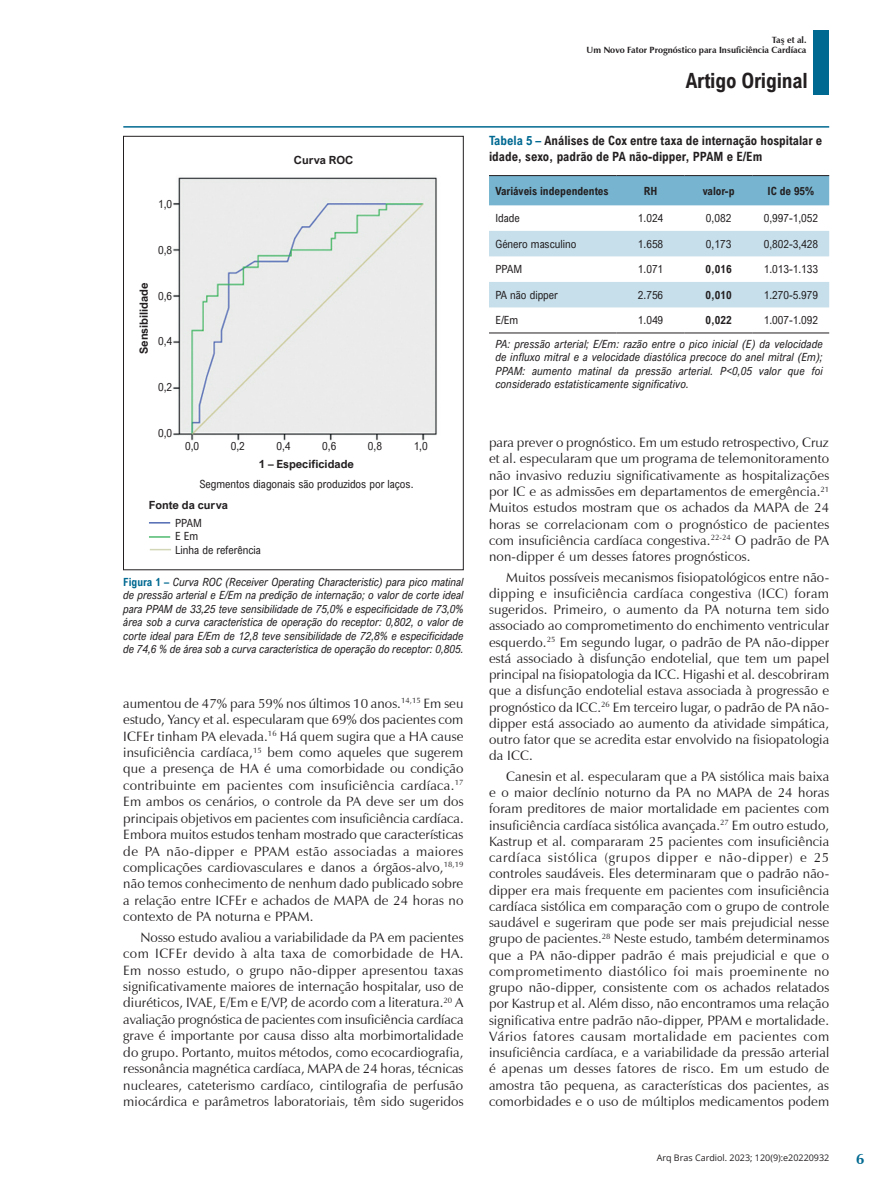
<style>
.page{position:relative;width:893px;height:1191px;background:#fff}
.page>*{position:absolute;margin:0;border:0;box-sizing:border-box;transform-origin:0 0}
.t1{font:700 21px "Arial Nova Cond";letter-spacing:-.01em;color:#231f20}
.t2{font:700 15px "Zapf Humanist 601 BT";color:#006991}
._01-TEXTO_BASICO{font:13.5px/16.2px "Zapf Humanist 601 BT";letter-spacing:.01em;color:#231f20;text-align:justify}
._01_TÍTULO_TABELA{font:700 12.75px/15.3px "Arial Nova Cond";color:#231f20}
._05_LEGENDA_TABELA{font:italic 11.25px/13.5px "Arial Nova Cond";letter-spacing:.005em;color:#231f20;text-align:justify}
._02_TEXTO_TABELA_BASICA{font:11.25px "Arial Nova Cond";color:#231f20}
._05_LEGENDA_TABELA-2{font:11.25px "Arial Nova Cond";color:#231f20}
._04_DESTAQUE_TABELA{font:700 11.25px "Arial Nova Cond";color:#231f20}
._05_LEGENDA_TABELA-3{font:700 11.25px "Arial Nova";color:#231f20}
.t3{font:700 9px/10.8px "Zapf Humanist 601 BT";color:#231f20;text-align:right}
.t4{font:9px "Open Sans";color:#231f20}
.s1{font-weight:700;font-style:normal;color:#006991}
.s2{color:#006991}
</style>
<div class="page">
<hr style="left:123px;top:126px;width:706px;height:2px;background:#006991">
<div style="left:813px;top:30px;width:16px;height:64px;background:#006991"></div>
<div style="left:489px;top:176px;width:340px;height:29px;background:#76b4cf"></div>
<svg style="left:489px;top:231px;width:340px;height:76px"></svg>
<hr style="left:489px;top:175px;width:128px;height:1px;background:#231f20">
<hr style="left:617px;top:175px;width:68px;height:1px;background:#231f20">
<hr style="left:685px;top:175px;width:68px;height:1px;background:#231f20">
<hr style="left:753px;top:175px;width:76px;height:1px;background:#231f20">
<hr style="left:489px;top:332px;width:128px;height:1px;background:#231f20">
<hr style="left:617px;top:332px;width:68px;height:1px;background:#231f20">
<hr style="left:685px;top:332px;width:68px;height:1px;background:#231f20">
<hr style="left:753px;top:332px;width:76px;height:1px;background:#231f20">
<div style="left:123px;top:136px;width:340px;height:434px;border:1px solid #231f20"></div>
<img style="left:172px;top:177px;width:265px;height:264px">
<svg style="left:149px;top:522px;width:21px;height:1px"></svg>
<hr style="left:149px;top:536px;width:21px;height:2px;background:#4fba6f">
<svg style="left:150px;top:549px;width:21px;height:1px"></svg>
<p class="_05_LEGENDA_TABELA-2" style="left:158px;top:197px;width:16px">1,0</p>
<p class="_05_LEGENDA_TABELA-3" style="left:294px;top:154px;width:61px">Curva ROC</p>
<p class="_05_LEGENDA_TABELA-2" style="left:158px;top:243px;width:16px">0,8</p>
<p class="_05_LEGENDA_TABELA-3" style="left:137px;top:354px;width:73px;rotate:-90deg">Sensibilidade</p>
<p class="_05_LEGENDA_TABELA-2" style="left:158px;top:289px;width:16px">0,6</p>
<p class="_05_LEGENDA_TABELA-2" style="left:158px;top:334px;width:16px">0,4</p>
<p class="_05_LEGENDA_TABELA-2" style="left:158px;top:380px;width:16px">0,2</p>
<p class="_05_LEGENDA_TABELA-2" style="left:158px;top:426px;width:16px">0,0</p>
<p class="_05_LEGENDA_TABELA-2" style="left:185px;top:439px;width:16px">0,0</p>
<p class="_05_LEGENDA_TABELA-2" style="left:231px;top:439px;width:16px">0,2</p>
<p class="_05_LEGENDA_TABELA-2" style="left:277px;top:439px;width:16px">0,4</p>
<p class="_05_LEGENDA_TABELA-2" style="left:322px;top:439px;width:16px">0,6</p>
<p class="_05_LEGENDA_TABELA-2" style="left:368px;top:439px;width:16px">0,8</p>
<p class="_05_LEGENDA_TABELA-2" style="left:414px;top:439px;width:16px">1,0</p>
<p class="_05_LEGENDA_TABELA-3" style="left:259px;top:457px;width:97px">1 – Especificidade</p>
<p class="_05_LEGENDA_TABELA-2" style="left:199px;top:477px;width:216px">Segmentos diagonais são produzidos por laços.</p>
<p class="_05_LEGENDA_TABELA-3" style="left:149px;top:499px;width:80px">Fonte da curva</p>
<p class="_05_LEGENDA_TABELA-2" style="left:175px;top:516px;width:28px">PPAM</p>
<p class="_05_LEGENDA_TABELA-2" style="left:175px;top:529px;width:25px">E Em</p>
<p class="_05_LEGENDA_TABELA-2" style="left:175px;top:543px;width:87px">Linha de referência</p>
<p class="_05_LEGENDA_TABELA" style="left:123px;top:574px;width:342px"><span class="s1">Figura 1 –</span> Curva ROC (Receiver Operating Characteristic) para pico matinal de pressão arterial e E/Em na predição de internação; o valor de corte ideal para PPAM de 33,25 teve sensibilidade de 75,0% e especificidade de 73,0% área sob a curva característica de operação do receptor: 0,802, o valor de corte ideal para E/Em de 12,8 teve sensibilidade de 72,8% e especificidade de 74,6 % de área sob a curva característica de operação do receptor: 0,805.</p>
<p class="_01-TEXTO_BASICO" style="left:123px;top:695px;width:342px">aumentou de 47% para 59% nos últimos 10 anos.<sup>14,15</sup> Em seu estudo, Yancy et al. especularam que 69% dos pacientes com ICFEr tinham PA elevada.<sup>16</sup> Há quem sugira que a HA cause insuficiência cardíaca,<sup>15</sup> bem como aqueles que sugerem que a presença de HA é uma comorbidade ou condição contribuinte em pacientes com insuficiência cardíaca.<sup>17<br></sup>Em ambos os cenários, o controle da PA deve ser um dos principais objetivos em pacientes com insuficiência cardíaca.<br>Embora muitos estudos tenham mostrado que características de PA não-dipper e PPAM estão associadas a maiores complicações cardiovasculares e danos a órgãos-alvo,<sup>18,19 </sup>não temos conhecimento de nenhum dado publicado sobre a relação entre ICFEr e achados de MAPA de 24 horas no contexto de PA noturna e PPAM.</p>
<p class="_01-TEXTO_BASICO" style="left:123px;top:929px;width:342px;text-indent:17px">Nosso estudo avaliou a variabilidade da PA em pacientes com ICFEr devido à alta taxa de comorbidade de HA.<br>Em nosso estudo, o grupo não-dipper apresentou taxas significativamente maiores de internação hospitalar, uso de diuréticos, IVAE, E/Em e E/VP, de acordo com a literatura.<sup>20</sup> A avaliação prognóstica de pacientes com insuficiência cardíaca grave é importante por causa disso alta morbimortalidade do grupo. Portanto, muitos métodos, como ecocardiografia, ressonância magnética cardíaca, MAPA de 24 horas, técnicas nucleares, cateterismo cardíaco, cintilografia de perfusão miocárdica e parâmetros laboratoriais, têm sido sugeridos</p>
<p class="t3" style="left:587px;top:34px;width:221px">Taş et al.<br>Um Novo Fator Prognóstico para Insuficiência Cardíaca</p>
<h1 class="t1" style="left:686px;top:67px;width:124px">Artigo Original</h1>
<p class="_01_TÍTULO_TABELA" style="left:489px;top:133px;width:335px"><span class="s2">Tabela 5 –</span> Análises de Cox entre taxa de internação hospitalar e idade, sexo, padrão de PA não-dipper, PPAM e E/Em</p>
<p class="_04_DESTAQUE_TABELA" style="left:495px;top:183px;width:115px">Variáveis independentes</p>
<p class="_04_DESTAQUE_TABELA" style="left:644px;top:183px;width:15px">RH</p>
<p class="_04_DESTAQUE_TABELA" style="left:703px;top:183px;width:33px">valor-p</p>
<p class="_04_DESTAQUE_TABELA" style="left:768px;top:183px;width:48px">IC de 95%</p>
<p class="_02_TEXTO_TABELA_BASICA" style="left:495px;top:211px;width:26px">Idade</p>
<p class="_02_TEXTO_TABELA_BASICA" style="left:638px;top:211px;width:27px">1.024</p>
<p class="_02_TEXTO_TABELA_BASICA" style="left:706px;top:211px;width:27px">0,082</p>
<p class="_02_TEXTO_TABELA_BASICA" style="left:764px;top:211px;width:56px">0,997-1,052</p>
<p class="_02_TEXTO_TABELA_BASICA" style="left:495px;top:237px;width:82px">Género masculino</p>
<p class="_02_TEXTO_TABELA_BASICA" style="left:638px;top:237px;width:27px">1.658</p>
<p class="_02_TEXTO_TABELA_BASICA" style="left:706px;top:237px;width:27px">0,173</p>
<p class="_02_TEXTO_TABELA_BASICA" style="left:764px;top:237px;width:56px">0,802-3,428</p>
<p class="_02_TEXTO_TABELA_BASICA" style="left:495px;top:262px;width:28px">PPAM</p>
<p class="_02_TEXTO_TABELA_BASICA" style="left:638px;top:262px;width:27px">1.071</p>
<p class="_04_DESTAQUE_TABELA" style="left:705px;top:262px;width:28px">0,016</p>
<p class="_02_TEXTO_TABELA_BASICA" style="left:764px;top:262px;width:56px">1.013-1.133</p>
<p class="_02_TEXTO_TABELA_BASICA" style="left:495px;top:288px;width:64px">PA não dipper</p>
<p class="_02_TEXTO_TABELA_BASICA" style="left:638px;top:288px;width:27px">2.756</p>
<p class="_04_DESTAQUE_TABELA" style="left:705px;top:288px;width:28px">0,010</p>
<p class="_02_TEXTO_TABELA_BASICA" style="left:764px;top:288px;width:56px">1.270-5.979</p>
<p class="_02_TEXTO_TABELA_BASICA" style="left:495px;top:313px;width:24px">E/Em</p>
<p class="_02_TEXTO_TABELA_BASICA" style="left:638px;top:313px;width:27px">1.049</p>
<p class="_04_DESTAQUE_TABELA" style="left:705px;top:313px;width:28px">0,022</p>
<p class="_02_TEXTO_TABELA_BASICA" style="left:764px;top:313px;width:56px">1.007-1.092</p>
<p class="_05_LEGENDA_TABELA" style="left:495px;top:336px;width:329px">PA: pressão arterial; E/Em: razão entre o pico inicial (E) da velocidade de influxo mitral e a velocidade diastólica precoce do anel mitral (Em); PPAM: aumento matinal da pressão arterial. P&lt;0,05 valor que foi considerado estatisticamente significativo.</p>
<p class="_01-TEXTO_BASICO" style="left:489px;top:434px;width:342px">para prever o prognóstico. Em um estudo retrospectivo, Cruz et al. especularam que um programa de telemonitoramento não invasivo reduziu significativamente as hospitalizações por IC e as admissões em departamentos de emergência.<sup>21<br></sup>Muitos estudos mostram que os achados da MAPA de 24 horas se correlacionam com o prognóstico de pacientes com insuficiência cardíaca congestiva.<sup>22-24</sup> O padrão de PA non-dipper é um desses fatores prognósticos.</p>
<p class="_01-TEXTO_BASICO" style="left:489px;top:569px;width:342px;text-indent:17px">Muitos possíveis mecanismos fisiopatológicos entre não&shy;dipping e insuficiência cardíaca congestiva (ICC) foram sugeridos. Primeiro, o aumento da PA noturna tem sido associado ao comprometimento do enchimento ventricular esquerdo.<sup>25</sup> Em segundo lugar, o padrão de PA não-dipper está associado à disfunção endotelial, que tem um papel principal na fisiopatologia da ICC. Higashi et al. descobriram que a disfunção endotelial estava associada à progressão e prognóstico da ICC.<sup>26</sup> Em terceiro lugar, o padrão de PA não&shy;dipper está associado ao aumento da atividade simpática, outro fator que se acredita estar envolvido na fisiopatologia da ICC.</p>
<p class="_01-TEXTO_BASICO" style="left:489px;top:768px;width:342px;text-indent:17px">Canesin et al. especularam que a PA sistólica mais baixa e o maior declínio noturno da PA no MAPA de 24 horas foram preditores de maior mortalidade em pacientes com insuficiência cardíaca sistólica avançada.<sup>27</sup> Em outro estudo, Kastrup et al. compararam 25 pacientes com insuficiência cardíaca sistólica (grupos dipper e não-dipper) e 25 controles saudáveis. Eles determinaram que o padrão não&shy;dipper era mais frequente em pacientes com insuficiência cardíaca sistólica em comparação com o grupo de controle saudável e sugeriram que pode ser mais prejudicial nesse grupo de pacientes.<sup>28</sup> Neste estudo, também determinamos que a PA não-dipper padrão é mais prejudicial e que o comprometimento diastólico foi mais proeminente no grupo não-dipper, consistente com os achados relatados por Kastrup et al. Além disso, não encontramos uma relação significativa entre padrão não-dipper, PPAM e mortalidade.<br>Vários fatores causam mortalidade em pacientes com insuficiência cardíaca, e a variabilidade da pressão arterial é apenas um desses fatores de risco. Em um estudo de amostra tão pequena, as características dos pacientes, as comorbidades e o uso de múltiplos medicamentos podem</p>
<p class="t4" style="left:657px;top:1152px;width:174px">Arq Bras Cardiol. 2023; 120(9):e20220932</p>
<p class="t2" style="left:856px;top:1149px;width:10px">6</p>
</div>
